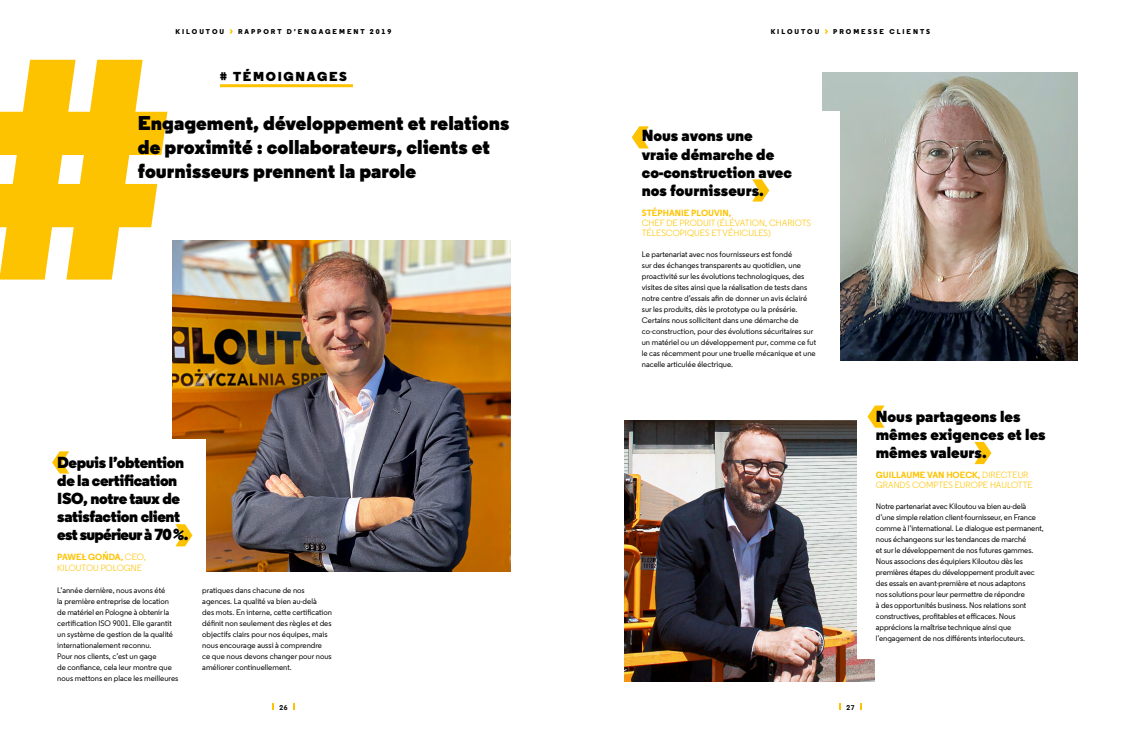
<style>
.page{position:relative;width:1134px;height:738px;background:#fff}
.page>*{position:absolute;margin:0;border:0;box-sizing:border-box;transform-origin:0 0}
.t1{font:900 20px/24px "Regular";color:#000}
.t2{font:900 16px/18px "Regular";color:#000}
.t3{font:900 16px/18px "Regular";letter-spacing:-.025em;color:#000}
.t4{font:900 13px "Regular";letter-spacing:.13em;color:#000}
.t5{font:9px/10px "Regular";color:#fdc300}
.t6{font:500 8px/11px "Regular";color:#000}
.t7{font:800 7px "Regular";letter-spacing:.28em;color:#000}
.t8{font:700 7px "Regular";color:#000}
.s1{font-weight:700}
</style>
<div class="page">
<img style="left:822px;top:72px;width:255px;height:288px">
<img style="left:624px;top:420px;width:250px;height:260px">
<div style="left:623px;top:111px;width:216px;height:259px;background:#fff"></div>
<div style="left:857px;top:397px;width:220px;height:260px;background:#fff"></div>
<svg style="left:632px;top:126px;width:17px;height:22px"></svg>
<svg style="left:867px;top:405px;width:17px;height:22px"></svg>
<svg style="left:752px;top:179px;width:17px;height:22px"></svg>
<svg style="left:974px;top:441px;width:17px;height:23px"></svg>
<svg style="left:825px;top:29px;width:3px;height:5px"></svg>
<svg style="left:229px;top:29px;width:4px;height:5px"></svg>
<img style="left:172px;top:241px;width:338px;height:330px">
<svg style="left:0;top:60px;width:167px;height:219px;fill:#fdc300"></svg>
<hr style="left:220px;top:84px;width:133px;height:3px;background:#fdc300">
<div style="left:30px;top:438px;width:176px;height:228px;background:#fff"></div>
<svg style="left:52px;top:451px;width:17px;height:22px"></svg>
<svg style="left:175px;top:524px;width:17px;height:22px"></svg>
<p class="t7" style="left:176px;top:27px;width:50px">KILOUTOU</p>
<p class="t7" style="left:238px;top:27px;width:155px">RAPPORT D’ENGAGEMENT 2019</p>
<p class="t7" style="left:771px;top:27px;width:50px">KILOUTOU</p>
<p class="t7" style="left:833px;top:27px;width:98px">PROMESSE CLIENTS</p>
<p class="t4" style="left:220px;top:68px;width:129px"># TÉMOIGNAGES</p>
<p class="t1" style="left:138px;top:111px;width:373px">Engagement, développement et relations de proximité : collaborateurs, clients et fournisseurs prennent la parole</p>
<p class="t3" style="left:57px;top:453px;width:133px">Depuis l’obtention de la certification<br>ISO, notre taux de satisfaction client est supérieur à 70 %.</p>
<p class="t5" style="left:57px;top:552px;width:90px"><span class="s1">PAWEŁ GOŃDA,</span> CEO,<br>KILOUTOU POLOGNE</p>
<p class="t6" style="left:57px;top:583px;width:123px">L’année dernière, nous avons été<br>la première entreprise de location de matériel en Pologne à obtenir la certification ISO 9001. Elle garantit un système de gestion de la qualité internationalement reconnu.<br>Pour nos clients, c’est un gage<br>de confiance, cela leur montre que nous mettons en place les meilleures</p>
<p class="t6" style="left:202px;top:583px;width:131px">pratiques dans chacune de nos agences. La qualité va bien au-delà<br>des mots. En interne, cette certification définit non seulement des règles et des objectifs clairs pour nos équipes, mais nous encourage aussi à comprendre ce que nous devons changer pour nous améliorer continuellement.</p>
<p class="t8" style="left:280px;top:702px;width:9px">26</p>
<p class="t2" style="left:642px;top:127px;width:152px">Nous avons une vraie démarche de co-construction avec nos fournisseurs.</p>
<p class="t5" style="left:642px;top:207px;width:171px"><span class="s1">STÉPHANIE PLOUVIN,<br></span>CHEF DE PRODUIT (ÉLÉVATION, CHARIOTS<br>TÉLESCOPIQUES ET VÉHICULES)</p>
<p class="t6" style="left:642px;top:248px;width:176px">Le partenariat avec nos fournisseurs est fondé<br>sur des échanges transparents au quotidien, une proactivité sur les évolutions technologiques, des visites de sites ainsi que la réalisation de tests dans notre centre d’essais afin de donner un avis éclairé sur les produits, dès le prototype ou la présérie.<br>Certains nous sollicitent dans une démarche de co-construction, pour des évolutions sécuritaires sur un matériel ou un développement pur, comme ce fut le cas récemment pour une truelle mécanique et une nacelle articulée électrique.</p>
<p class="t2" style="left:876px;top:407px;width:171px">Nous partageons les mêmes exigences et les mêmes valeurs.</p>
<p class="t5" style="left:876px;top:469px;width:158px"><span class="s1">GUILLAUME VAN HOECK,</span> DIRECTEUR<br>GRANDS COMPTES EUROPE HAULOTTE</p>
<p class="t6" style="left:876px;top:500px;width:169px">Notre partenariat avec Kiloutou va bien au-delà d’une simple relation client-fournisseur, en France comme à l’international. Le dialogue est permanent, nous échangeons sur les tendances de marché<br>et sur le développement de nos futures gammes.<br>Nous associons des équipiers Kiloutou dès les premières étapes du développement produit avec des essais en avant-première et nous adaptons<br>nos solutions pour leur permettre de répondre<br>à des opportunités business. Nos relations sont constructives, profitables et efficaces. Nous apprécions la maîtrise technique ainsi que l’engagement de nos différents interlocuteurs.</p>
<p class="t8" style="left:846px;top:702px;width:9px">27</p>
</div>
